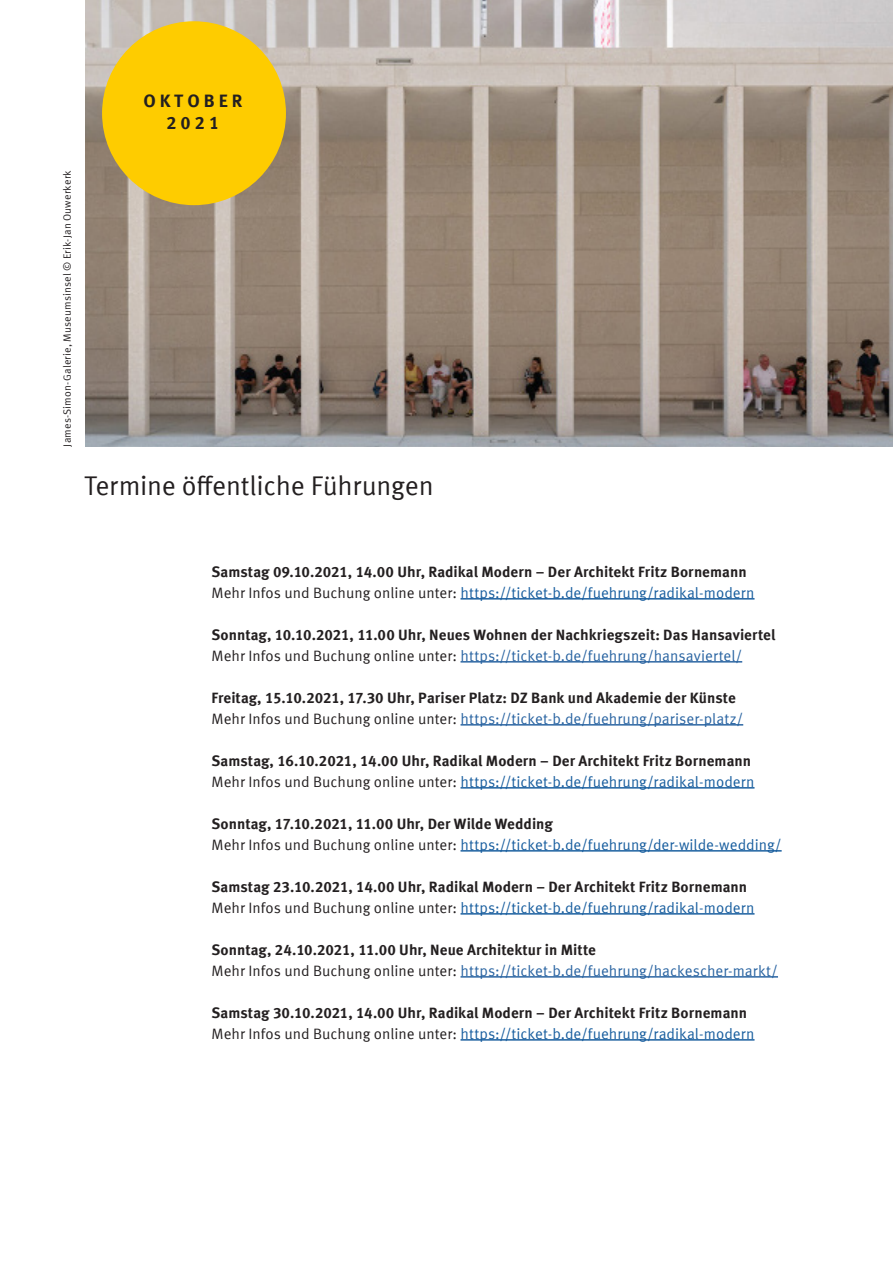
<style>
.page{position:relative;width:893px;height:1263px;background:#fff}
.page>*{position:absolute;margin:0;border:0;box-sizing:border-box;transform-origin:0 0}
.t1{font:27px "Meta Offc Norm";letter-spacing:-.01em;color:#231f20}
.t2{font:700 18px "Meta Offc";color:#231f20}
.t3{font:700 15px "Meta Offc";color:#231f20}
.t4{font:15px "Meta Offc Norm";color:#175d9e}
.t5{font:15px "Meta Offc Norm";color:#2863a1}
.t6{font:10.5px "Meta Offc Norm";letter-spacing:.02em;color:#231f20}
.s1{color:#231f20}
</style>
<div class="page">
<img style="left:85px;top:0;width:808px;height:446px">
<hr style="left:460px;top:598px;width:294px;height:1px;background:#175d9e">
<hr style="left:460px;top:661px;width:282px;height:1px;background:#2863a1">
<hr style="left:460px;top:724px;width:283px;height:1px;background:#2863a1">
<hr style="left:460px;top:787px;width:294px;height:1px;background:#175d9e">
<hr style="left:460px;top:850px;width:322px;height:1px;background:#175d9e">
<hr style="left:460px;top:913px;width:294px;height:1px;background:#175d9e">
<hr style="left:460px;top:976px;width:318px;height:1px;background:#2863a1">
<hr style="left:460px;top:1039px;width:294px;height:1px;background:#175d9e">
<div style="left:102px;top:21px;width:184px;height:184px;background:#fecc00;border-radius:50%"></div>
<p class="t2" style="left:143px;top:90px;width:101px">O K T O B E R</p>
<p class="t2" style="left:166px;top:112px;width:55px">2 0 2 1</p>
<p class="t6" style="left:61px;top:446px;width:278px;rotate:-90deg">James-Simon-Galerie, Museumsinsel © Erik-Jan Ouwerkerk</p>
<p class="t1" style="left:84px;top:470px;width:351px">Termine öffentliche Führungen</p>
<p class="t3" style="left:212px;top:563px;width:537px">Samstag 09.10.2021, 14.00 Uhr, Radikal Modern – Der Architekt Fritz Bornemann</p>
<p class="t4" style="left:212px;top:584px;width:544px"><span class="s1">Mehr Infos und Buchung online unter:</span> https://ticket-b.de/fuehrung/radikal-modern</p>
<p class="t3" style="left:212px;top:626px;width:565px">Sonntag, 10.10.2021, 11.00 Uhr, Neues Wohnen der Nachkriegszeit: Das Hansaviertel</p>
<p class="t5" style="left:212px;top:647px;width:532px"><span class="s1">Mehr Infos und Buchung online unter:</span> https://ticket-b.de/fuehrung/hansaviertel/</p>
<p class="t3" style="left:212px;top:689px;width:526px">Freitag, 15.10.2021, 17.30 Uhr, Pariser Platz: DZ Bank und Akademie der Künste</p>
<p class="t5" style="left:212px;top:710px;width:533px"><span class="s1">Mehr Infos und Buchung online unter:</span> https://ticket-b.de/fuehrung/pariser-platz/</p>
<p class="t3" style="left:212px;top:752px;width:541px">Samstag, 16.10.2021, 14.00 Uhr, Radikal Modern – Der Architekt Fritz Bornemann</p>
<p class="t4" style="left:212px;top:773px;width:544px"><span class="s1">Mehr Infos und Buchung online unter:</span> https://ticket-b.de/fuehrung/radikal-modern</p>
<p class="t3" style="left:212px;top:815px;width:343px">Sonntag, 17.10.2021, 11.00 Uhr, Der Wilde Wedding</p>
<p class="t4" style="left:212px;top:836px;width:572px"><span class="s1">Mehr Infos und Buchung online unter:</span> https://ticket-b.de/fuehrung/der-wilde-wedding/</p>
<p class="t3" style="left:212px;top:878px;width:537px">Samstag 23.10.2021, 14.00 Uhr, Radikal Modern – Der Architekt Fritz Bornemann</p>
<p class="t4" style="left:212px;top:899px;width:544px"><span class="s1">Mehr Infos und Buchung online unter:</span> https://ticket-b.de/fuehrung/radikal-modern</p>
<p class="t3" style="left:212px;top:941px;width:386px">Sonntag, 24.10.2021, 11.00 Uhr, Neue Architektur in Mitte</p>
<p class="t5" style="left:212px;top:962px;width:568px"><span class="s1">Mehr Infos und Buchung online unter:</span> https://ticket-b.de/fuehrung/hackescher-markt/</p>
<p class="t3" style="left:212px;top:1004px;width:537px">Samstag 30.10.2021, 14.00 Uhr, Radikal Modern – Der Architekt Fritz Bornemann</p>
<p class="t4" style="left:212px;top:1025px;width:544px"><span class="s1">Mehr Infos und Buchung online unter:</span> https://ticket-b.de/fuehrung/radikal-modern</p>
</div>
